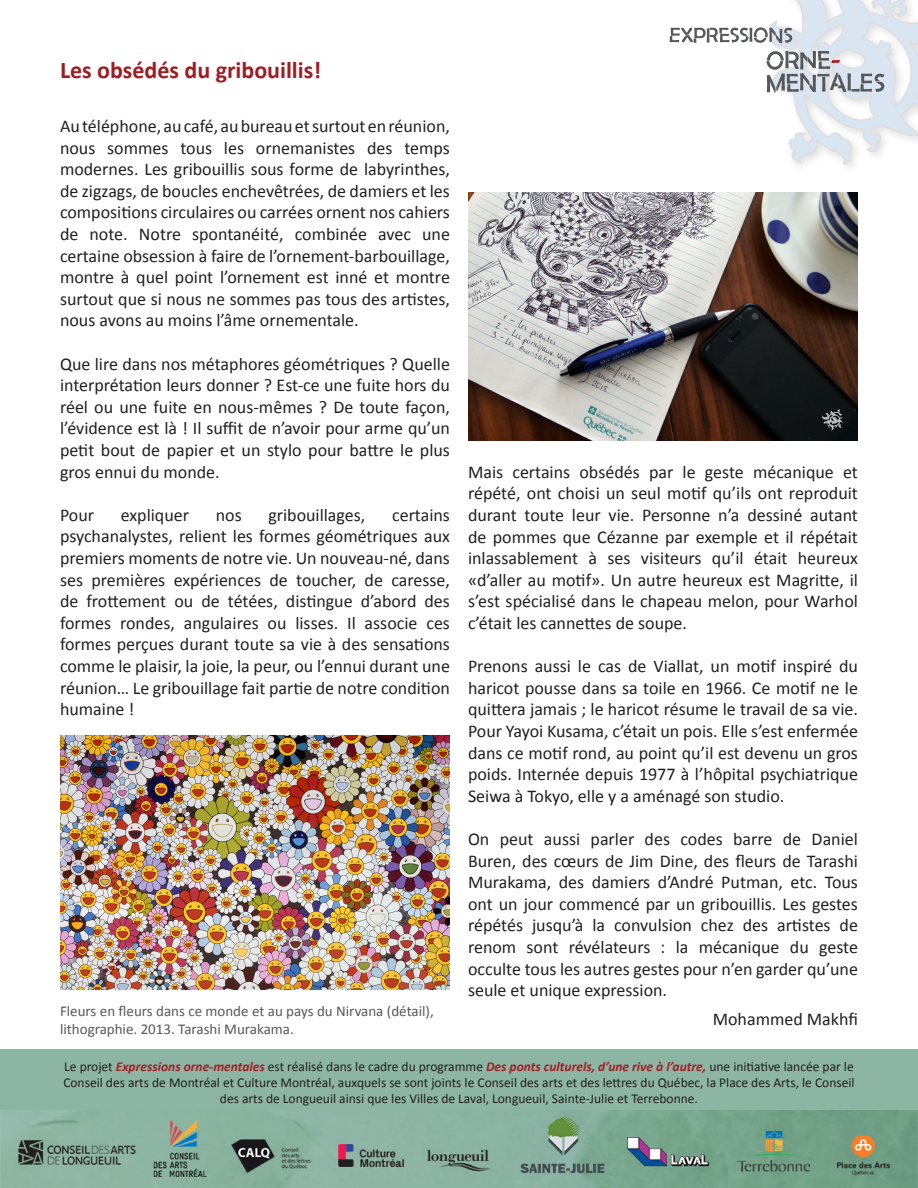
<style>
.page{position:relative;width:918px;height:1188px;background:#fff}
.page>*{position:absolute;margin:0;border:0;box-sizing:border-box;transform-origin:0 0}
.t1{font:700 24px "Calibri";color:#9f1c23}
.t2{font:18px/21.6px "Calibri";color:#231f20;text-align:justify}
.t3{font:15px/18px "Calibri";color:#57585a}
.t4{font:13.5px/16.2px "Calibri";color:#231f20;text-align:center}
.s1{font-weight:700;font-style:italic;color:#a51d24}
</style>
<div class="page">
<img style="left:0;top:1110px;width:918px;height:78px">
<div style="left:0;top:1049px;width:918px;height:61px;background:#8cb5a3"></div>
<svg style="left:670px;top:0;width:248px;height:166px"></svg>
<img style="left:468px;top:192px;width:390px;height:248px">
<img style="left:60px;top:736px;width:390px;height:253px">
<svg style="left:821px;top:409px;width:22px;height:22px"></svg>
<p class="t1" style="left:60px;top:55px;width:263px">Les obsédés du gribouillis!</p>
<p class="t2" style="left:60px;top:115px;width:392px">Au téléphone, au café, au bureau et surtout en réunion, nous sommes tous les ornemanistes des temps modernes. Les gribouillis sous forme de labyrinthes, de zigzags, de boucles enchevêtrées, de damiers et les compositions circulaires ou carrées ornent nos cahiers de note. Notre spontanéité, combinée avec une certaine obsession à faire de l’ornement-barbouillage, montre à quel point l’ornement est inné et montre surtout que si nous ne sommes pas tous des artistes, nous avons au moins l’âme ornementale.</p>
<p class="t2" style="left:60px;top:353px;width:392px">Que lire dans nos métaphores géométriques ? Quelle interprétation leurs donner ? Est-ce une fuite hors du réel ou une fuite en nous-mêmes ? De toute façon, l’évidence est là ! Il suffit de n’avoir pour arme qu’un petit bout de papier et un stylo pour battre le plus gros ennui du monde.</p>
<p class="t2" style="left:60px;top:504px;width:36px">Pour</p>
<p class="t2" style="left:121px;top:504px;width:70px">expliquer</p>
<p class="t2" style="left:216px;top:504px;width:27px">nos</p>
<p class="t2" style="left:268px;top:504px;width:99px">gribouillages,</p>
<p class="t2" style="left:468px;top:461px;width:392px">Mais certains obsédés par le geste mécanique et répété, ont choisi un seul motif qu’ils ont reproduit durant toute leur vie. Personne n’a dessiné autant de pommes que Cézanne par exemple et il répétait inlassablement à ses visiteurs qu’il était heureux «d’aller au motif». Un autre heureux est Magritte, il s’est spécialisé dans le chapeau melon, pour Warhol c’était les cannettes de soupe.</p>
<p class="t2" style="left:468px;top:655px;width:392px">Prenons aussi le cas de Viallat, un motif inspiré du haricot pousse dans sa toile en 1966. Ce motif ne le quittera jamais ; le haricot résume le travail de sa vie.<br>Pour Yayoi Kusama, c’était un pois. Elle s’est enfermée dans ce motif rond, au point qu’il est devenu un gros poids. Internée depuis 1977 à l’hôpital psychiatrique Seiwa à Tokyo, elle y a aménagé son studio.</p>
<p class="t2" style="left:468px;top:828px;width:392px">On peut aussi parler des codes barre de Daniel Buren, des cœurs de Jim Dine, des fleurs de Tarashi Murakama, des damiers d’André Putman, etc. Tous ont un jour commencé par un gribouillis. Les gestes répétés jusqu’à la convulsion chez des artistes de renom sont révélateurs : la mécanique du geste occulte tous les autres gestes pour n’en garder qu’une seule et unique expression.</p>
<p class="t2" style="left:713px;top:1008px;width:147px">Mohammed Makhfi</p>
<p class="t2" style="left:60px;top:504px;width:392px;text-indent:332px">certains psychanalystes, relient les formes géométriques aux premiers moments de notre vie. Un nouveau-né, dans ses premières expériences de toucher, de caresse, de frottement ou de tétées, distingue d’abord des formes rondes, angulaires ou lisses. Il associe ces formes perçues durant toute sa vie à des sensations comme le plaisir, la joie, la peur, ou l’ennui durant une réunion… Le gribouillage fait partie de notre condition humaine !</p>
<p class="t3" style="left:60px;top:1002px;width:375px">Fleurs en fleurs dans ce monde et au pays du Nirvana (détail), lithographie. 2013. Tarashi Murakama.</p>
<p class="t4" style="left:63px;top:1058px;width:793px">Le projet <span class="s1">Expressions orne-mentales</span> est réalisé dans le cadre du programme <span class="s1">Des ponts culturels, d’une rive à l’autre,</span> une initiative lancée par le<br>Conseil des arts de Montréal et Culture Montréal, auxquels se sont joints le Conseil des arts et des lettres du Québec, la Place des Arts, le Conseil des arts de Longueuil ainsi que les Villes de Laval, Longueuil, Sainte-Julie et Terrebonne.</p>
</div>
